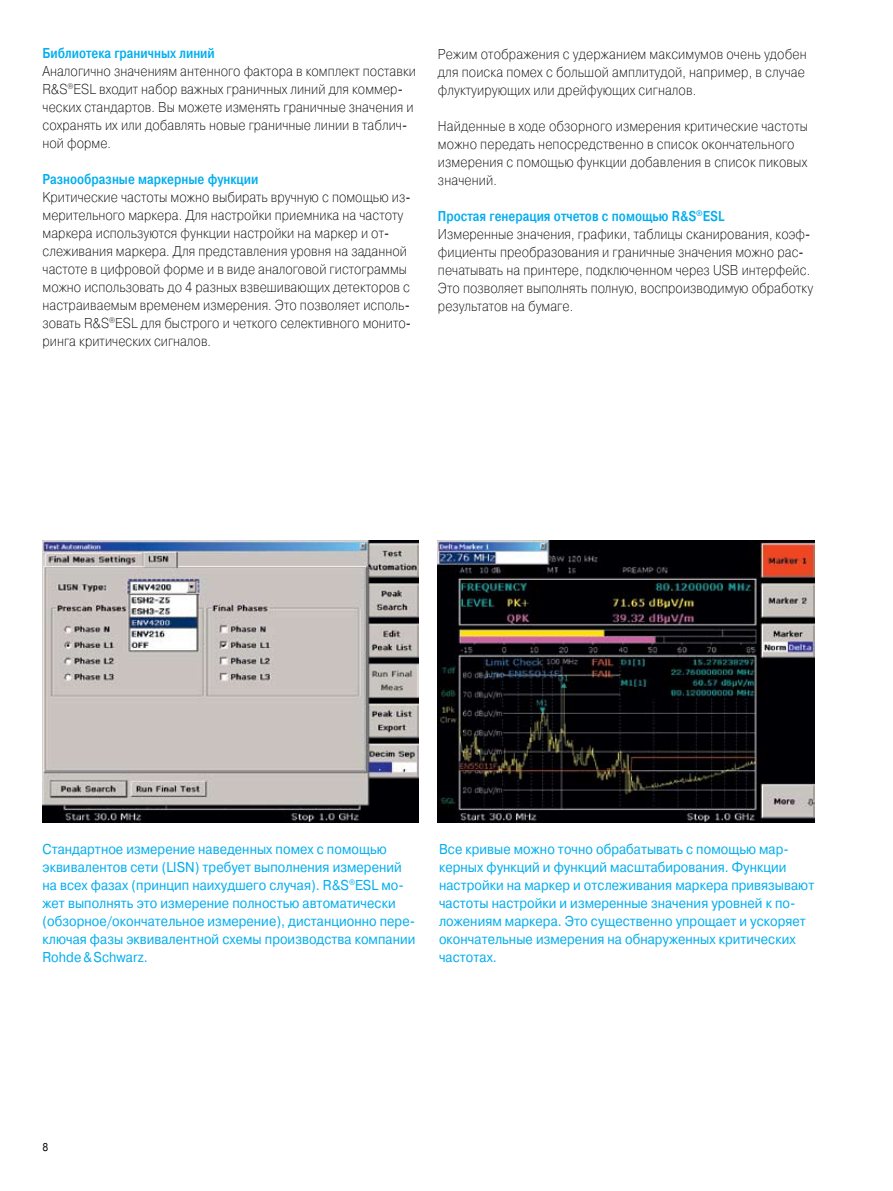
<style>
.page{position:relative;width:893px;height:1191px;background:#fff}
.page>*{position:absolute;margin:0;border:0;box-sizing:border-box;transform-origin:0 0}
.t1{font:14.25px/18px "Pragmatica Light C";letter-spacing:.005em;color:#000;scale:.9 1}
.t2{font:14.25px/18px "Pragmatica C";letter-spacing:.005em;color:#00adef;scale:.9 1}
.t3{font:500 14.25px "Pragmatica Cond";color:#00adef}
</style>
<div class="page">
<img style="left:43px;top:540px;width:376px;height:282px">
<img style="left:438px;top:540px;width:376px;height:282px">
<p class="t3" style="left:43px;top:45px;width:174px">Библиотека граничных линий</p>
<p class="t1" style="left:43px;top:62px;width:416px">Аналогично значениям антенного фактора в комплект поставки R&amp;S<sup>®</sup>ESL входит набор важных граничных линий для коммер&shy;ческих стандартов. Вы можете изменять граничные значения и сохранять их или добавлять новые граничные линии в таблич&shy;ной форме.</p>
<p class="t3" style="left:43px;top:171px;width:217px">Разнообразные маркерные функции</p>
<p class="t1" style="left:43px;top:188px;width:411px">Критические частоты можно выбирать вручную с помощью из&shy;мерительного маркера. Для настройки приемника на частоту маркера используются функции настройки на маркер и от&shy;слеживания маркера. Для представления уровня на заданной частоте в цифровой форме и в виде аналоговой гистограммы можно использовать до 4 разных взвешивающих детекторов с настраиваемым временем измерения. Это позволяет исполь&shy;зовать R&amp;S<sup>®</sup>ESL для быстрого и четкого селективного монито&shy;ринга критических сигналов.</p>
<p class="t1" style="left:438px;top:45px;width:411px;text-align:justify">Режим отображения с удержанием максимумов очень удобен для поиска помех с большой амплитудой, например, в случае флуктуирующих или дрейфующих сигналов.</p>
<p class="t1" style="left:438px;top:117px;width:413px">Найденные в ходе обзорного измерения критические частоты можно передать непосредственно в список окончательного измерения с помощью функции добавления в список пиковых значений.</p>
<p class="t3" style="left:438px;top:208px;width:288px">Простая генерация отчетов с помощью R&amp;S<sup>®</sup>ESL</p>
<p class="t1" style="left:438px;top:225px;width:418px">Измеренные значения, графики, таблицы сканирования, коэф&shy;фициенты преобразования и граничные значения можно рас&shy;печатывать на принтере, подключенном через USB интерфейс.<br>Это позволяет выполнять полную, воспроизводимую обработку результатов на бумаге.</p>
<p class="t2" style="left:43px;top:840px;width:416px">Стандартное измерение наведенных помех с помощью эквивалентов сети (LISN) требует выполнения измерений на всех фазах (принцип наихудшего случая). R&amp;S<sup>®</sup>ESL мо&shy;жет выполнять это измерение полностью автоматически (обзорное/окончательное измерение), дистанционно пере&shy;ключая фазы эквивалентной схемы производства компании Rohde &amp; Schwarz.</p>
<p class="t2" style="left:439px;top:840px;width:418px">Все кривые можно точно обрабатывать с помощью мар&shy;керных функций и функций масштабирования. Функции настройки на маркер и отслеживания маркера привязывают частоты настройки и измеренные значения уровней к по&shy;ложениям маркера. Это существенно упрощает и ускоряет окончательные измерения на обнаруженных критических частотах.</p>
</div>
